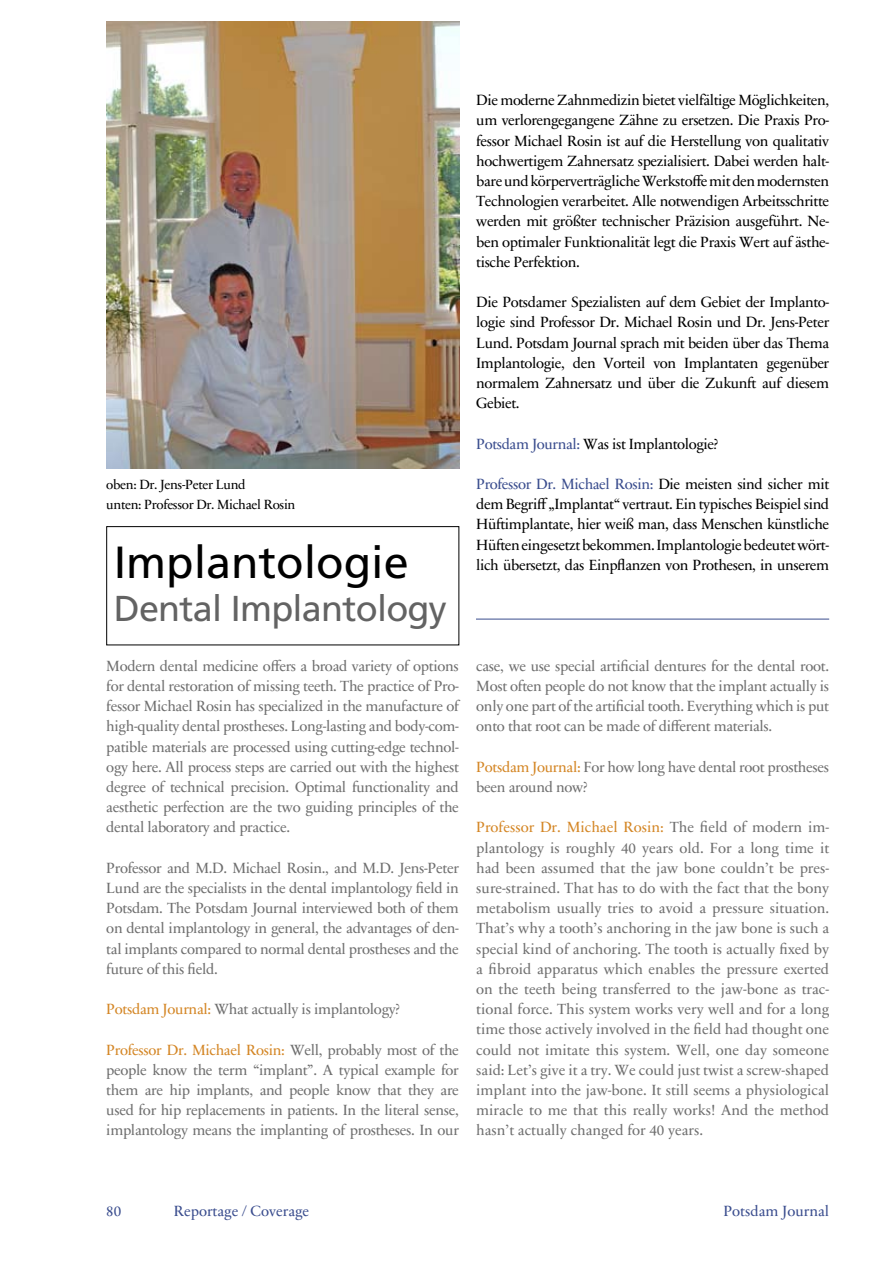
<style>
.page{position:relative;width:893px;height:1263px;background:#fff}
.page>*{position:absolute;margin:0;border:0;box-sizing:border-box;transform-origin:0 0}
.t1{font:45px "Frutiger";color:#000}
.t2{font:36px "Frutiger";letter-spacing:-.02em;color:#636363}
.t3{font:15px/20.2px "Sabon Next LT";letter-spacing:-.02em;color:#6f6f6f;text-align:justify}
.t4{font:15px/20.2px "Sabon Next LT";letter-spacing:-.025em;color:#000;text-align:justify}
.t5{font:15px "Sabon Next LT";color:#3a4d8e}
.t6{font:13.5px/20.2px "Sabon Next LT";letter-spacing:-.025em;color:#000}
.s1{color:#d48625}
.s2{color:#3a4d8e}
</style>
<div class="page">
<hr style="left:106px;top:619px;width:723px;height:1px;background:#3a4d8e">
<div style="left:57px;top:529px;width:419px;height:176px;background:#fff"></div>
<img style="left:106px;top:21px;width:353px;height:448px">
<div style="left:106px;top:526px;width:353px;height:119px;border:1px solid #000"></div>
<p class="t6" style="left:106px;top:475px;width:191px">oben: Dr. Jens-Peter Lund<br>unten: Professor Dr. Michael Rosin</p>
<h1 class="t1" style="left:114px;top:536px;width:297px">Implantologie</h1>
<h2 class="t2" style="left:114px;top:588px;width:335px">Dental Implantology</h2>
<p class="t3" style="left:106px;top:656px;width:354px">Modern dental medicine offers a broad variety of options for dental restoration of missing teeth. The practice of Pro&shy;fessor Michael Rosin has specialized in the manufacture of high-quality dental prostheses. Long-lasting and body-com&shy;patible materials are processed using cutting-edge technol&shy;ogy here. All process steps are carried out with the highest degree of technical precision. Optimal functionality and aesthetic perfection are the two guiding principles of the dental laboratory and practice.</p>
<p class="t3" style="left:106px;top:858px;width:354px">Professor and M.D. Michael Rosin., and M.D. Jens-Peter Lund are the specialists in the dental implantology field in Potsdam. The Potsdam Journal interviewed both of them on dental implantology in general, the advantages of den&shy;tal implants compared to normal dental prostheses and the future of this field.</p>
<p class="t3" style="left:106px;top:999px;width:295px"><span class="s1">Potsdam Journal:</span> What actually is implantology?</p>
<p class="t3" style="left:106px;top:1040px;width:354px"><span class="s1">Professor Dr. Michael Rosin:</span> Well, probably most of the people know the term “implant”. A typical example for them are hip implants, and people know that they are used for hip replacements in patients. In the literal sense, implantology means the implanting of prostheses. In our</p>
<p class="t4" style="left:476px;top:90px;width:354px">Die moderne Zahnmedizin bietet vielfältige Möglichkeiten, um verlorengegangene Zähne zu ersetzen. Die Praxis Pro&shy;fessor Michael Rosin ist auf die Herstellung von qualitativ hochwertigem Zahnersatz spezialisiert. Dabei werden halt&shy;bare und körperverträgliche Werkstoffe mit den modernsten Technologien verarbeitet. Alle notwendigen Arbeitsschritte werden mit größter technischer Präzision ausgeführt. Ne&shy;ben optimaler Funktionalität legt die Praxis Wert auf ästhe&shy;tische Perfektion.</p>
<p class="t4" style="left:476px;top:292px;width:354px">Die Potsdamer Spezialisten auf dem Gebiet der Implanto&shy;logie sind Professor Dr. Michael Rosin und Dr. Jens-Peter Lund. Potsdam Journal sprach mit beiden über das Thema Implantologie, den Vorteil von Implantaten gegenüber normalem Zahnersatz und über die Zukunft auf diesem Gebiet.</p>
<p class="t4" style="left:476px;top:434px;width:243px"><span class="s2">Potsdam Journal:</span> Was ist Implantologie?</p>
<p class="t4" style="left:476px;top:474px;width:354px"><span class="s2">Professor Dr. Michael Rosin:</span> Die meisten sind sicher mit dem Begriff „Implantat“ vertraut. Ein typisches Beispiel sind Hüftimplantate, hier weiß man, dass Menschen künstliche Hüften eingesetzt bekommen. Implantologie bedeutet wört&shy;lich übersetzt, das Einpflanzen von Prothesen, in unserem</p>
<p class="t3" style="left:476px;top:656px;width:354px">case, we use special artificial dentures for the dental root.<br>Most often people do not know that the implant actually is only one part of the artificial tooth. Everything which is put onto that root can be made of different materials.</p>
<p class="t3" style="left:476px;top:757px;width:354px"><span class="s1">Potsdam Journal:</span> For how long have dental root prostheses been around now?</p>
<p class="t3" style="left:476px;top:817px;width:354px"><span class="s1">Professor Dr. Michael Rosin:</span> The field of modern im&shy;plantology is roughly 40 years old. For a long time it had been assumed that the jaw bone couldn’t be pres&shy;sure-strained. That has to do with the fact that the bony metabolism usually tries to avoid a pressure situation.<br>That’s why a tooth’s anchoring in the jaw bone is such a special kind of anchoring. The tooth is actually fixed by a fibroid apparatus which enables the pressure exerted on the teeth being transferred to the jaw-bone as trac&shy;tional force. This system works very well and for a long time those actively involved in the field had thought one could not imitate this system. Well, one day someone said: Let’s give it a try. We could just twist a screw-shaped implant into the jaw-bone. It still seems a physiological miracle to me that this really works! And the method hasn’t actually changed for 40 years.</p>
<p class="t5" style="left:106px;top:1202px;width:16px">80</p>
<p class="t5" style="left:174px;top:1202px;width:137px">Reportage / Coverage</p>
<p class="t5" style="left:723px;top:1202px;width:107px">Potsdam Journal</p>
</div>
